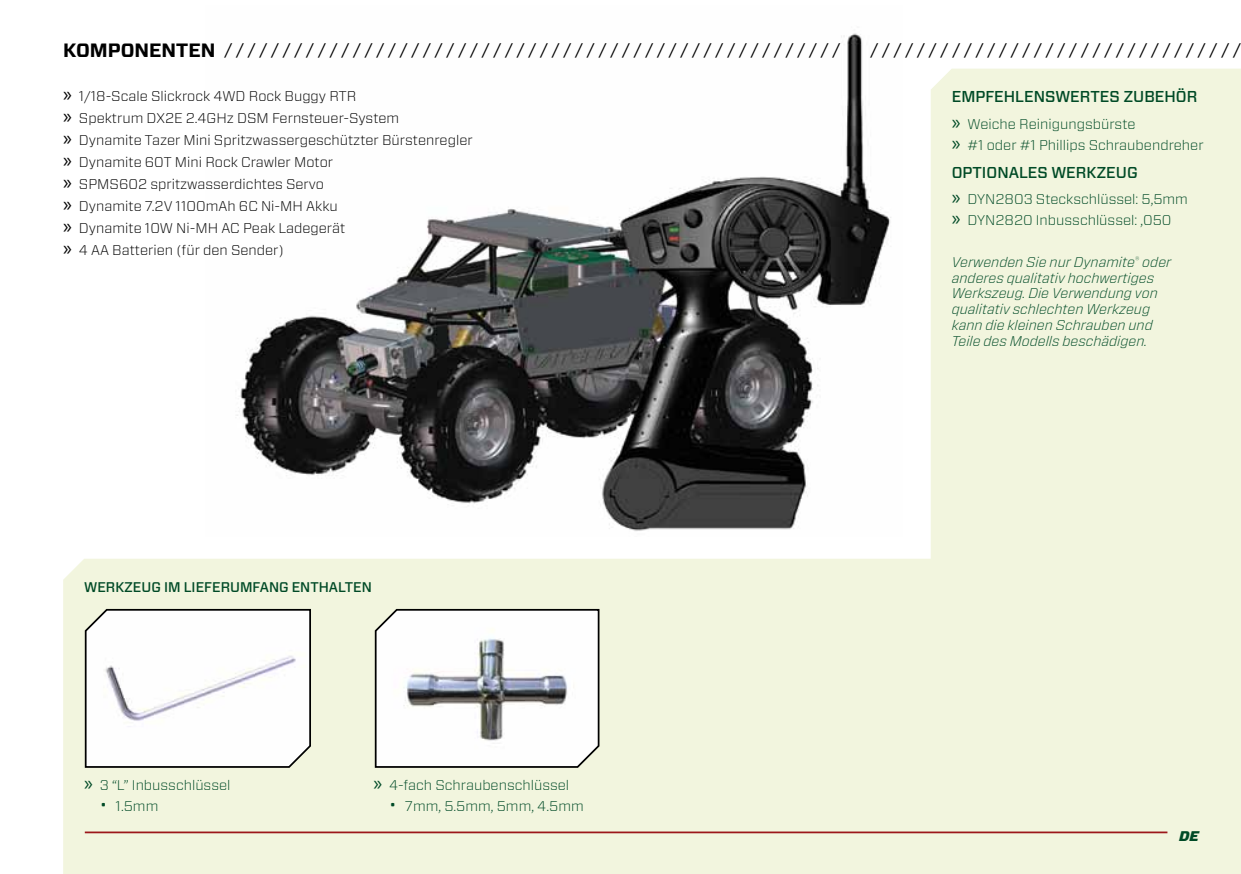
<style>
.page{position:relative;width:1241px;height:874px;background:#fff}
.page>*{position:absolute;margin:0;border:0;box-sizing:border-box;transform-origin:0 0}
.t1{font:700 19.25px "Forza";color:#000}
.t2{font:16.62px "Forza";color:#000}
.t3{font:500 15.75px "Forza";color:#004a26}
.t4{font:300 14px/22.1px "Forza";color:#000}
.t5{font:300 14px/21px "Forza";color:#004a26}
.t6{font:italic 300 14px/15.8px "Forza";color:#004a26}
.t7{font:500 14px "Forza";color:#004a26}
.t8{font:italic 900 14px "Forza";color:#004a26}
.s1{font-family:"Myriad Pro";font-weight:400;font-size:21px}
.s2{font-weight:100;font-size:17.5px}
</style>
<div class="page">
<div style="left:63px;top:559px;width:867px;height:314px;background:#f2f5de"></div>
<svg style="left:930px;top:69px;width:310px;height:804px;background:#f3f5e0"></svg>
<hr style="left:85px;top:831px;width:1082px;height:1px;background:#9c171a">
<img style="left:236px;top:33px;width:655px;height:498px">
<svg style="left:374px;top:607px;width:226px;height:161px"></svg>
<svg style="left:84px;top:607px;width:228px;height:161px"></svg>
<h1 class="t1" style="left:63px;top:38px;width:86px">KOMPONENTEN</h1>
<p class="t2" style="left:225px;top:38px;width:617px">/ / / / / / / / / / / / / / / / / / / / / / / / / / / / / / / / / / / / / / / / / / / / / / / / / / / / /</p>
<p class="t2" style="left:870px;top:38px;width:372px">/ / / / / / / / / / / / / / / / / / / / / / / / / / / / / / / /</p>
<p class="t4" style="left:63px;top:84px;width:411px"><span class="s1">»</span> 1/18-Scale Slickrock 4WD Rock Buggy RTR<br><span class="s1">»</span> Spektrum DX2E 2.4GHz DSM Fernsteuer-System<br><span class="s1">»</span> Dynamite Tazer Mini Spritzwassergeschützter Bürstenregler <span class="s1">»</span> Dynamite 60T Mini Rock Crawler Motor<br><span class="s1">»</span> SPMS602 spritzwasserdichtes Servo<br><span class="s1">»</span> Dynamite 7.2V 1100mAh 6C Ni-MH Akku<br><span class="s1">»</span> Dynamite 10W Ni-MH AC Peak Ladegerät<br><span class="s1">»</span> 4 AA Batterien (für den Sender)</p>
<p class="t7" style="left:84px;top:577px;width:289px">WERKZEUG IM LIEFERUMFANG ENTHALTEN</p>
<p class="t5" style="left:84px;top:773px;width:148px"><span class="s1">»</span> 3 “L” Inbusschlüssel</p>
<p class="t5" style="left:100px;top:794px;width:60px"><span class="s2">•</span> 1.5mm</p>
<p class="t5" style="left:373px;top:773px;width:197px"><span class="s1">»</span> 4-fach Schraubenschlüssel</p>
<p class="t5" style="left:389px;top:794px;width:196px"><span class="s2">•</span> 7mm, 5.5mm, 5mm, 4.5mm</p>
<p class="t3" style="left:951px;top:86px;width:12px">EMPF</p>
<p class="t3" style="left:994px;top:86px;width:204px">EHLENSWERTES ZUBEHÖR</p>
<p class="t5" style="left:951px;top:113px;width:253px"><span class="s1">»</span> Weiche Reinigungsbürste<br><span class="s1">»</span> #1 oder #1 Phillips Schraubendreher</p>
<p class="t3" style="left:951px;top:161px;width:187px">OPTIONALES WERKZEUG</p>
<p class="t5" style="left:951px;top:188px;width:238px"><span class="s1">»</span> DYN2803 Steckschlüssel: 5,5mm <span class="s1">»</span> DYN2820 Inbusschlüssel: ,050</p>
<p class="t6" style="left:951px;top:253px;width:221px">Verwenden Sie nur Dynamite<sup>®</sup> oder anderes qualitativ hochwertiges<br>Werkszeug. Die Verwendung von qualitativ schlechten Werkzeug kann die kleinen Schrauben und<br>Teile des Modells beschädigen.</p>
<p class="t8" style="left:1178px;top:826px;width:21px">DE</p>
</div>
